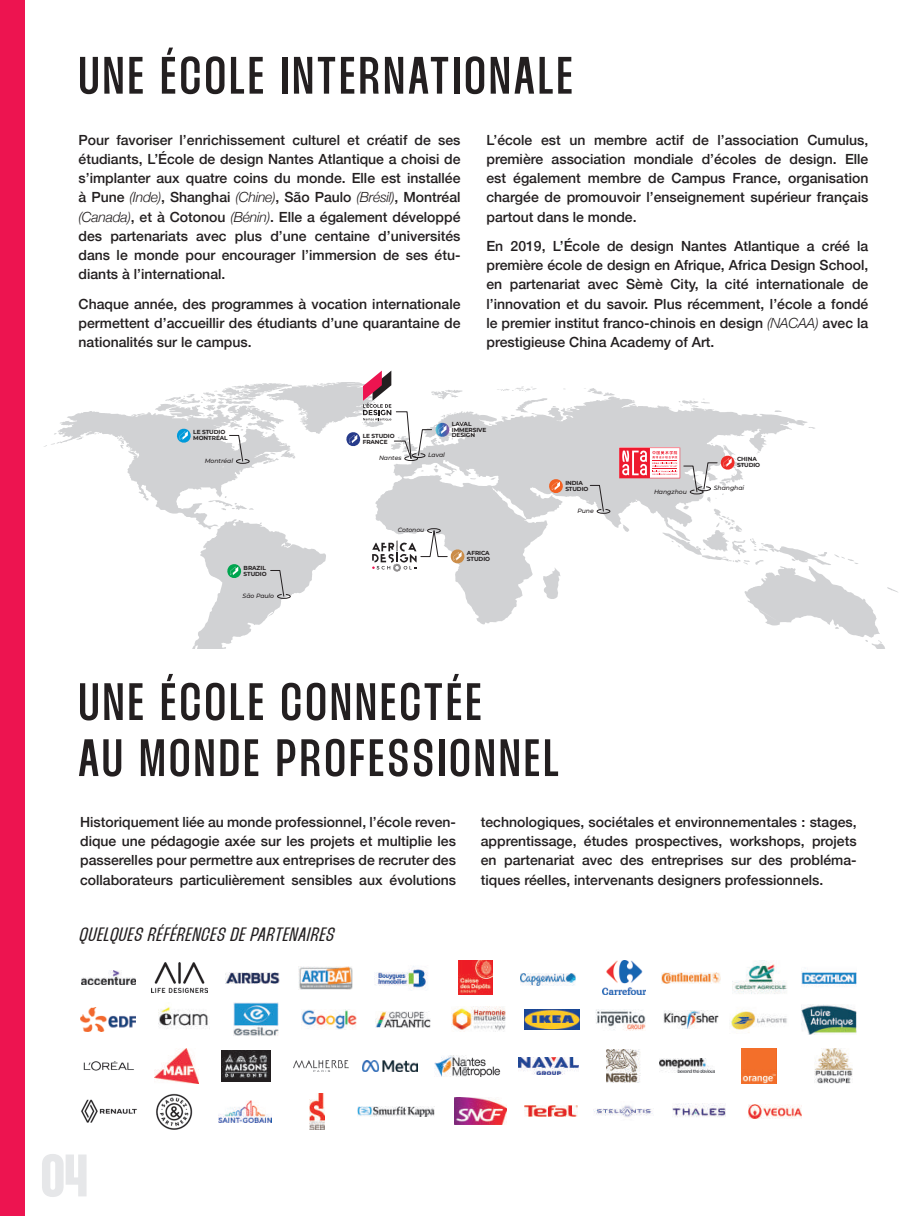
<style>
.page{position:relative;width:918px;height:1216px;background:#fff}
.page>*{position:absolute;margin:0;border:0;box-sizing:border-box;transform-origin:0 0}
.t1{font:59.85px "Thunder Bold LC";color:#e6e7e9}
.t2{font:52.5px/56px "Thunder Medium LC";letter-spacing:.07em;color:#231f20}
.t3{font:19.25px "Thunder LC Italic";letter-spacing:.05em;color:#231f20}
.t4{font:500 14px/19.2px "Helvetica Neue";color:#231f20;text-align:justify}
.t5{font:italic 500 6.12px "Montserrat";letter-spacing:-.01em;color:#231f20}
.t6{font:700 5.77px/5.8px "Montserrat";letter-spacing:-.01em;color:#231f20}
.s1{font-weight:300;font-style:italic}
</style>
<div class="page">
<div style="left:0;top:0;width:25px;height:1215px;background:#ed1450"></div>
<svg style="left:44px;top:382px;width:854px;height:266px"></svg>
<svg style="left:229px;top:434px;width:21px;height:30px"></svg>
<svg style="left:270px;top:569px;width:21px;height:30px"></svg>
<svg style="left:589px;top:484px;width:22px;height:30px"></svg>
<svg style="left:372px;top:528px;width:93px;height:43px"></svg>
<svg style="left:548px;top:478px;width:16px;height:16px"></svg>
<svg style="left:176px;top:428px;width:16px;height:15px"></svg>
<svg style="left:226px;top:563px;width:16px;height:16px"></svg>
<svg style="left:619px;top:447px;width:116px;height:47px"></svg>
<svg style="left:345px;top:370px;width:105px;height:91px"></svg>
<img style="left:81px;top:970px;width:55px;height:14px">
<img style="left:524px;top:1009px;width:56px;height:20px">
<img style="left:730px;top:1011px;width:57px;height:22px">
<img style="left:451px;top:1006px;width:55px;height:25px">
<img style="left:801px;top:1004px;width:55px;height:30px">
<img style="left:222px;top:1050px;width:49px;height:31px">
<img style="left:814px;top:1048px;width:38px;height:34px">
<img style="left:83px;top:1061px;width:51px;height:10px">
<img style="left:357px;top:1106px;width:77px;height:10px">
<img style="left:154px;top:1048px;width:44px;height:34px">
<img style="left:748px;top:1104px;width:53px;height:13px">
<img style="left:159px;top:1005px;width:49px;height:24px">
<img style="left:302px;top:1009px;width:55px;height:21px">
<img style="left:596px;top:1009px;width:50px;height:21px">
<img style="left:363px;top:1060px;width:55px;height:11px">
<img style="left:375px;top:1011px;width:55px;height:16px">
<img style="left:80px;top:1007px;width:55px;height:24px">
<img style="left:661px;top:972px;width:60px;height:11px">
<img style="left:225px;top:972px;width:55px;height:11px">
<img style="left:459px;top:960px;width:34px;height:34px">
<img style="left:375px;top:966px;width:52px;height:23px">
<img style="left:152px;top:962px;width:55px;height:30px">
<img style="left:520px;top:973px;width:55px;height:12px">
<img style="left:602px;top:960px;width:43px;height:34px">
<img style="left:733px;top:960px;width:54px;height:34px">
<img style="left:299px;top:966px;width:54px;height:23px">
<img style="left:801px;top:968px;width:55px;height:19px">
<img style="left:455px;top:1097px;width:52px;height:27px">
<img style="left:594px;top:1105px;width:59px;height:12px">
<img style="left:81px;top:1099px;width:56px;height:24px">
<img style="left:664px;top:1010px;width:55px;height:18px">
<img style="left:156px;top:1093px;width:37px;height:36px">
<img style="left:309px;top:1093px;width:16px;height:36px">
<img style="left:673px;top:1103px;width:52px;height:14px">
<img style="left:524px;top:1105px;width:53px;height:11px">
<img style="left:435px;top:1055px;width:65px;height:21px">
<img style="left:293px;top:1060px;width:55px;height:11px">
<img style="left:233px;top:1002px;width:45px;height:34px">
<img style="left:518px;top:1057px;width:60px;height:17px">
<img style="left:606px;top:1049px;width:35px;height:33px">
<img style="left:742px;top:1048px;width:34px;height:34px">
<img style="left:219px;top:1100px;width:52px;height:22px">
<img style="left:659px;top:1058px;width:56px;height:14px">
<h2 class="t2" style="left:79px;top:51px;width:495px">UNE ÉCOLE INTERNATIONALE</h2>
<p class="t4" style="left:79px;top:129px;width:383px">Pour favoriser l’enrichissement culturel et créatif de ses étudiants, L’École de design Nantes Atlantique a choisi de s’implanter aux quatre coins du monde. Elle est installée à Pune <span class="s1">(Inde)</span>, Shanghai <span class="s1">(Chine)</span>, São Paulo <span class="s1">(Brésil)</span>, Montréal <span class="s1">(Canada)</span>, et à Cotonou <span class="s1">(Bénin)</span>. Elle a également développé des partenariats avec plus d’une centaine d’universités dans le monde pour encourager l’immersion de ses étu&shy;diants à l’international.</p>
<p class="t4" style="left:79px;top:293px;width:383px">Chaque année, des programmes à vocation internationale permettent d’accueillir des étudiants d’une quarantaine de nationalités sur le campus.</p>
<p class="t4" style="left:486px;top:129px;width:383px">L’école est un membre actif de l’association Cumulus, première association mondiale d’écoles de design. Elle est également membre de Campus France, organisation chargée de promouvoir l’enseignement supérieur français partout dans le monde.</p>
<p class="t4" style="left:486px;top:235px;width:383px">En 2019, L’École de design Nantes Atlantique a créé la première école de design en Afrique, Africa Design School, en partenariat avec Sèmè City, la cité internationale de l’innovation et du savoir. Plus récemment, l’école a fondé le premier institut franco-chinois en design <span class="s1">(NACAA)</span> avec la prestigieuse China Academy of Art.</p>
<p class="t6" style="left:193px;top:429px;width:36px">LE STUDIO<br>MONTRÉAL</p>
<p class="t5" style="left:205px;top:456px;width:30px">Montréal</p>
<p class="t6" style="left:244px;top:564px;width:25px">BRAZIL<br>STUDIO</p>
<p class="t5" style="left:243px;top:591px;width:33px">São Paulo</p>
<p class="t6" style="left:363px;top:432px;width:34px">LE STUDIO<br>FRANCE</p>
<p class="t5" style="left:379px;top:454px;width:24px">Nantes</p>
<p class="t6" style="left:452px;top:420px;width:36px">LAVAL<br>IMMERSIVE<br>DESIGN</p>
<p class="t5" style="left:428px;top:451px;width:18px">Laval</p>
<p class="t5" style="left:398px;top:526px;width:28px">Cotonou</p>
<p class="t6" style="left:467px;top:550px;width:25px">AFRICA<br>STUDIO</p>
<p class="t6" style="left:565px;top:479px;width:25px">INDIA<br>STUDIO</p>
<p class="t5" style="left:577px;top:506px;width:18px">Pune</p>
<h2 class="t2" style="left:79px;top:677px;width:481px">UNE ÉCOLE CONNECTÉE<br>AU MONDE PROFESSIONNEL</h2>
<p class="t5" style="left:654px;top:487px;width:34px">Hangzhou</p>
<p class="t6" style="left:737px;top:456px;width:25px">CHINA<br>STUDIO</p>
<p class="t5" style="left:714px;top:484px;width:32px">Shanghai</p>
<p class="t4" style="left:80px;top:811px;width:377px">Historiquement liée au monde professionnel, l’école reven&shy;dique une pédagogie axée sur les projets et multiplie les passerelles pour permettre aux entreprises de recruter des collaborateurs particulièrement sensibles aux évolutions</p>
<p class="t4" style="left:481px;top:811px;width:377px">technologiques, sociétales et environnementales : stages, apprentissage, études prospectives, workshops, projets en partenariat avec des entreprises sur des probléma&shy;tiques réelles, intervenants designers professionnels.</p>
<h3 class="t3" style="left:79px;top:925px;width:256px">QUELQUES RÉFÉRENCES DE PARTENAIRES</h3>
<h1 class="t1" style="left:41px;top:1142px;width:48px">04</h1>
</div>
